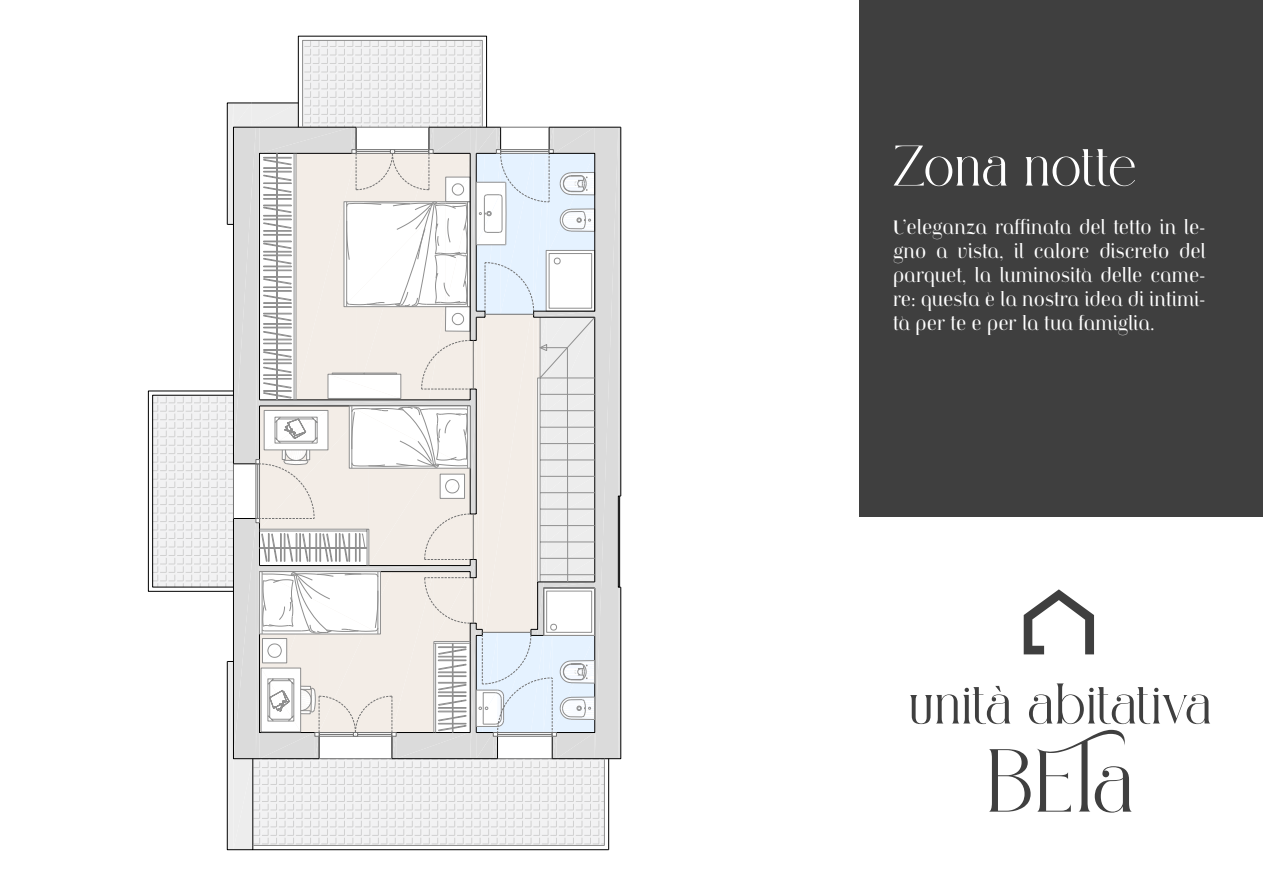
<style>
.page{position:relative;width:1263px;height:893px;background:#fff}
.page>*{position:absolute;margin:0;border:0;box-sizing:border-box;transform-origin:0 0}
.t1{font:96px "Claster Oleander";color:#3f3f3f}
.t2{font:61.5px "Claster Oleander";letter-spacing:-.005em;color:#3f3f3f}
.t3{font:61.5px "Claster Oleander";color:#fff}
.t4{font:19.5px/24px "Jeanne Moderno OT";color:#fff;text-align:justify}
</style>
<div class="page">
<div style="left:859px;top:0;width:404px;height:517px;background:#3f3f3f"></div>
<svg style="left:1024px;top:589px;width:70px;height:65px"></svg>
<svg style="left:153px;top:40px;width:468px;height:810px"></svg>
<div style="left:364px;top:373px;width:33px;height:1px;border:1px solid #8f8f8f"></div>
<div style="left:332px;top:373px;width:32px;height:1px;border:1px solid #8f8f8f"></div>
<h2 class="t3" style="left:893px;top:133px;width:245px">Zona notte</h2>
<p class="t4" style="left:893px;top:215px;width:314px">L’eleganza raffinata del tetto in le&shy;gno a vista, il calore discreto del parquet, la luminosità delle came&shy;re: questa è la nostra idea di intimi&shy;tà per te e per la tua famiglia.</p>
<h2 class="t2" style="left:908px;top:671px;width:305px">unità abitativa</h2>
<h1 class="t1" style="left:985px;top:730px;width:151px">B ETa</h1>
</div>
